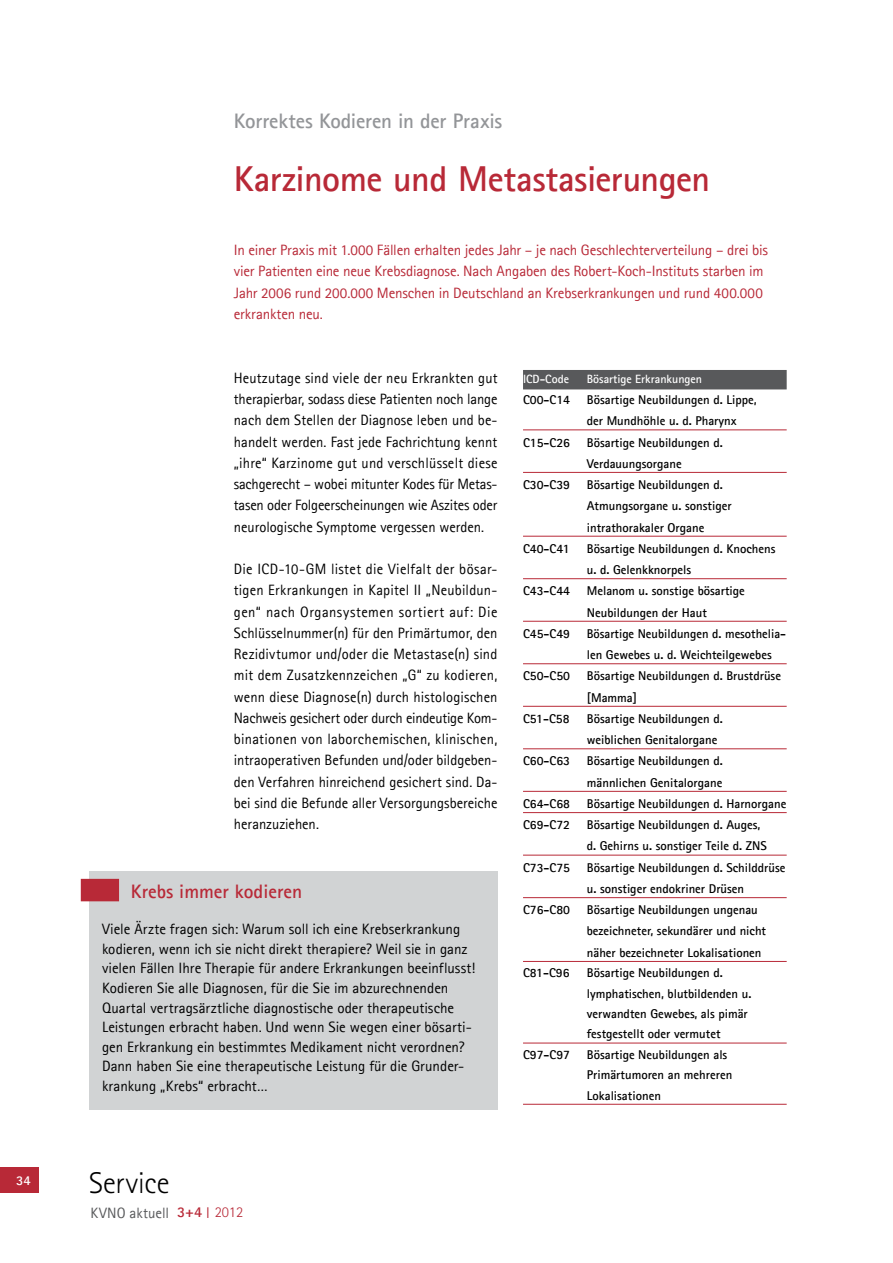
<style>
.page{position:relative;width:893px;height:1263px;background:#fff}
.page>*{position:absolute;margin:0;border:0;box-sizing:border-box;transform-origin:0 0}
.t1{font:700 36px "Agfa Rotis Sans Serif";letter-spacing:-.015em;color:#b82937}
.t2{font:300 30px "Agfa Rotis Sans Serif";color:#000}
.t3{font:700 21px "Agfa Rotis Sans Serif";letter-spacing:-.01em;color:#939598}
.t4{font:700 19.5px "Agfa Rotis Sans Serif";color:#b82937}
.t5{font:15px/21.3px "Agfa Rotis Sans Serif";color:#000;text-align:justify}
.t6{font:15px/21.3px "Agfa Rotis Sans Serif";letter-spacing:-.01em;color:#b82937}
.t7{font:15px "Agfa Rotis Sans Serif";letter-spacing:.005em;color:#58595b}
.t8{font:700 13.5px "Agfa Rotis Sans Serif";color:#fff}
.t9{font:700 12.75px/21.3px "Agfa Rotis Sans Serif";color:#000}
.t10{font:700 12px "Agfa Rotis Sans Serif";color:#fff}
.s1{font-weight:700;color:#b82937}
.s2{font-weight:700;font-size:10.5px;color:#b82937}
.s3{font-weight:300;color:#b82937}
</style>
<div class="page">
<div style="left:0;top:1167px;width:38px;height:26px;background:#b82937"></div>
<div style="left:523px;top:370px;width:264px;height:19px;background:#58595b"></div>
<hr style="left:523px;top:429px;width:264px;height:1px;background:#b82937">
<hr style="left:523px;top:472px;width:264px;height:1px;background:#b82937">
<hr style="left:523px;top:536px;width:264px;height:1px;background:#b82937">
<hr style="left:523px;top:578px;width:264px;height:1px;background:#b82937">
<hr style="left:523px;top:621px;width:264px;height:1px;background:#b82937">
<hr style="left:523px;top:663px;width:264px;height:1px;background:#b82937">
<hr style="left:523px;top:706px;width:264px;height:1px;background:#b82937">
<hr style="left:523px;top:748px;width:264px;height:1px;background:#b82937">
<hr style="left:523px;top:791px;width:264px;height:1px;background:#b82937">
<hr style="left:523px;top:812px;width:264px;height:1px;background:#b82937">
<hr style="left:523px;top:855px;width:264px;height:1px;background:#b82937">
<hr style="left:523px;top:897px;width:264px;height:1px;background:#b82937">
<hr style="left:523px;top:961px;width:264px;height:1px;background:#b82937">
<hr style="left:523px;top:1043px;width:264px;height:1px;background:#b82937">
<hr style="left:523px;top:1104px;width:264px;height:1px;background:#b82937">
<div style="left:89px;top:872px;width:408px;height:238px;background:#d1d3d4"></div>
<div style="left:81px;top:879px;width:38px;height:22px;background:#b82937"></div>
<p class="t8" style="left:16px;top:1171px;width:16px">34</p>
<h3 class="t3" style="left:234px;top:107px;width:270px">Korrektes Kodieren in der Praxis</h3>
<h1 class="t1" style="left:234px;top:156px;width:478px">Karzinome und Metastasierungen</h1>
<p class="t6" style="left:234px;top:239px;width:536px">In einer Praxis mit 1.000 Fällen erhalten jedes Jahr – je nach Geschlechterverteilung – drei bis vier Patienten eine neue Krebsdiagnose. Nach Angaben des Robert-Koch-Instituts starben im Jahr 2006 rund 200.000 Menschen in Deutschland an Krebserkrankungen und rund 400.000 erkrankten neu.</p>
<p class="t5" style="left:234px;top:367px;width:265px">Heutzutage sind viele der neu Erkrankten gut therapierbar, sodass diese Patienten noch lange nach dem Stellen der Diagnose leben und be&shy;handelt werden. Fast jede Fachrichtung kennt „ihre“ Karzinome gut und verschlüsselt diese sachgerecht – wobei mitunter Kodes für Metas&shy;tasen oder Folgeerscheinungen wie Aszites oder neurologische Symptome vergessen werden.</p>
<p class="t5" style="left:234px;top:558px;width:265px">Die ICD-10-GM listet die Vielfalt der bösar&shy;tigen Erkrankungen in Kapitel II „Neubildun&shy;gen“ nach Organsystemen sortiert auf: Die Schlüsselnummer(n) für den Primärtumor, den Rezidivtumor und/oder die Metastase(n) sind mit dem Zusatzkennzeichen „G“ zu kodieren, wenn diese Diagnose(n) durch histologischen Nachweis gesichert oder durch eindeutige Kom&shy;binationen von laborchemischen, klinischen, intraoperativen Befunden und/oder bildgeben&shy;den Verfahren hinreichend gesichert sind. Da&shy;bei sind die Befunde aller Versorgungsbereiche heranzuziehen.</p>
<h3 class="t4" style="left:131px;top:879px;width:173px">Krebs immer kodieren</h3>
<p class="t5" style="left:102px;top:919px;width:375px;line-height:19.5px;text-align:left">Viele Ärzte fragen sich: Warum soll ich eine Krebserkrankung kodieren, wenn ich sie nicht direkt therapiere? Weil sie in ganz vielen Fällen Ihre Therapie für andere Erkrankungen beeinflusst!<br>Kodieren Sie alle Diagnosen, für die Sie im abzurechnenden Quartal vertragsärztliche diagnostische oder therapeutische Leistungen erbracht haben. Und wenn Sie wegen einer bösarti&shy;gen Erkrankung ein bestimmtes Medikament nicht verordnen?<br>Dann haben Sie eine therapeutische Leistung für die Grunder&shy;krankung „Krebs“ erbracht…</p>
<p class="t10" style="left:523px;top:371px;width:47px">ICD-Code</p>
<p class="t10" style="left:587px;top:371px;width:117px">Bösartige Erkrankungen</p>
<p class="t9" style="left:523px;top:389px;width:48px">C00-C14</p>
<p class="t9" style="left:587px;top:389px;width:171px">Bösartige Neubildungen d. Lippe, der Mundhöhle u. d. Pharynx</p>
<p class="t9" style="left:523px;top:431px;width:48px">C15-C26</p>
<p class="t9" style="left:587px;top:431px;width:138px">Bösartige Neubildungen d.<br>Verdauungsorgane</p>
<p class="t9" style="left:523px;top:474px;width:48px">C30-C39</p>
<p class="t9" style="left:587px;top:474px;width:146px">Bösartige Neubildungen d.<br>Atmungsorgane u. sonstiger intrathorakaler Organe</p>
<p class="t9" style="left:523px;top:538px;width:48px">C40-C41</p>
<p class="t9" style="left:587px;top:538px;width:190px">Bösartige Neubildungen d. Knochens u. d. Gelenkknorpels</p>
<p class="t9" style="left:523px;top:580px;width:48px">C43-C44</p>
<p class="t9" style="left:587px;top:580px;width:160px">Melanom u. sonstige bösartige<br>Neubildungen der Haut</p>
<p class="t9" style="left:523px;top:623px;width:48px">C45-C49</p>
<p class="t9" style="left:587px;top:623px;width:201px">Bösartige Neubildungen d. mesothelia&shy;len Gewebes u. d. Weichteilgewebes</p>
<p class="t9" style="left:523px;top:665px;width:48px">C50-C50</p>
<p class="t9" style="left:587px;top:665px;width:196px">Bösartige Neubildungen d. Brustdrüse [Mamma]</p>
<p class="t9" style="left:523px;top:708px;width:48px">C51-C58</p>
<p class="t9" style="left:587px;top:708px;width:138px">Bösartige Neubildungen d. weiblichen Genitalorgane</p>
<p class="t9" style="left:523px;top:750px;width:48px">C60-C63</p>
<p class="t9" style="left:587px;top:750px;width:138px">Bösartige Neubildungen d. männlichen Genitalorgane</p>
<p class="t9" style="left:523px;top:793px;width:48px">C64-C68</p>
<p class="t9" style="left:587px;top:793px;width:201px">Bösartige Neubildungen d. Harnorgane</p>
<p class="t9" style="left:523px;top:814px;width:48px">C69-C72</p>
<p class="t9" style="left:587px;top:814px;width:181px">Bösartige Neubildungen d. Auges, d. Gehirns u. sonstiger Teile d. ZNS</p>
<p class="t9" style="left:523px;top:856px;width:48px">C73-C75</p>
<p class="t9" style="left:587px;top:856px;width:200px">Bösartige Neubildungen d. Schilddrüse u. sonstiger endokriner Drüsen</p>
<p class="t9" style="left:523px;top:899px;width:48px">C76-C80</p>
<p class="t9" style="left:587px;top:899px;width:181px">Bösartige Neubildungen ungenau bezeichneter, sekundärer und nicht näher bezeichneter Lokalisationen</p>
<p class="t9" style="left:523px;top:962px;width:48px">C81-C96</p>
<p class="t9" style="left:587px;top:962px;width:166px;line-height:20.4px">Bösartige Neubildungen d. lymphatischen, blutbildenden u. verwandten Gewebes, als pimär festgestellt oder vermutet</p>
<p class="t9" style="left:523px;top:1043px;width:48px">C97-C97</p>
<p class="t9" style="left:587px;top:1044px;width:147px;line-height:20.4px">Bösartige Neubildungen als<br>Primärtumoren an mehreren<br>Lokalisationen</p>
<h2 class="t2" style="left:89px;top:1165px;width:82px">Service</h2>
<p class="t7" style="left:90px;top:1204px;width:154px">KVNO aktuell <span class="s1">3+4</span> <span class="s2">|</span> <span class="s3">2012</span></p>
</div>
